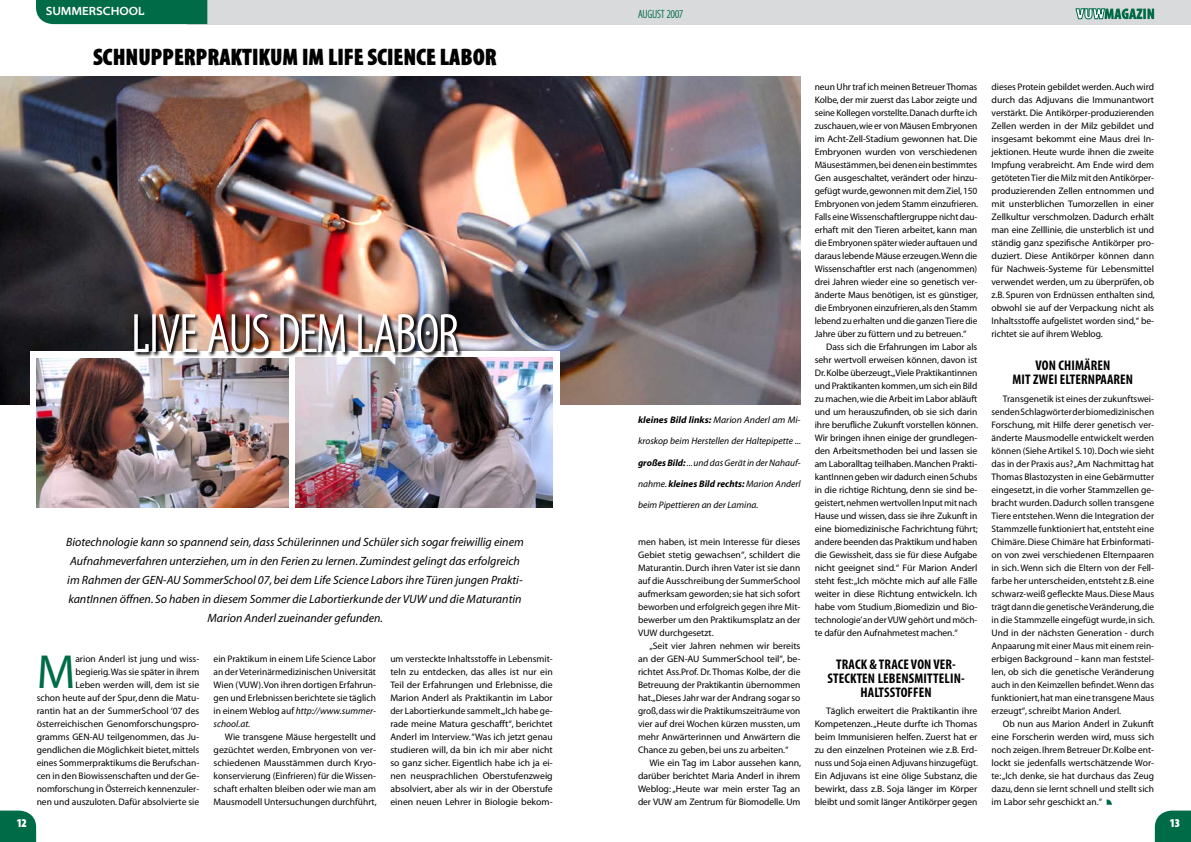
<style>
.page{position:relative;width:1191px;height:842px;background:#fff}
.page>*{position:absolute;margin:0;border:0;box-sizing:border-box;transform-origin:0 0}
.t1{font:condensed 56px "Santana";letter-spacing:.01em;color:#fff}
.t2{font:48.1px "Myriad MM 400 600";color:#006b47}
.t3{font:900 condensed 24px "Santana";color:#000}
.t4{font:14px/14px "Myriad MM 700 300";letter-spacing:.01em;color:#000;text-align:center}
.t5{font:12px/19px "Myriad MM It 400 600";color:#000;text-align:center}
.t6{font:700 12px "Santana";color:#fff}
.t7{font:condensed 12px "Santana";letter-spacing:.01em;color:#006b47}
.t8{font:900 condensed 12px "Santana";color:#fff}
.t9{font:9.5px/13px "Myriad MM 400 600";color:#000;text-align:justify}
.t10{font:9.5px/13px "Myriad MM It 400 600";color:#000}
.t11{font:9.5px "Myriad MM It 700 600";color:#000}
.s1{font-family:"Myriad MM 400 600"}
.s2{font-family:"Myriad MM It 400 600"}
.s3{font-family:"Myriad MM It 700 600"}
</style>
<div class="page">
<svg style="left:0;top:810px;width:36px;height:32px"></svg>
<svg style="left:1154px;top:810px;width:37px;height:32px"></svg>
<div style="left:187px;top:0;width:408px;height:24px;background:#d9dadb"></div>
<div style="left:36px;top:0;width:171px;height:24px;background:#006b47"></div>
<div style="left:595px;top:0;width:596px;height:24px;background:#d9dadb"></div>
<svg style="left:1075px;top:8px;width:79px;height:12px"></svg>
<img style="left:0;top:77px;width:800px;height:328px">
<div style="left:30px;top:352px;width:529px;height:163px;background:#fff"></div>
<img style="left:295px;top:358px;width:258px;height:150px">
<img style="left:37px;top:358px;width:251px;height:150px">
<img style="left:134px;top:313px;width:329px;height:45px">
<svg style="left:1106px;top:799px;width:6px;height:6px"></svg>
<p class="t6" style="left:46px;top:4px;width:100px">SUMMERSCHOOL</p>
<h3 class="t3" style="left:93px;top:45px;width:138px">SCHNUPPERPRAKTIK</h3>
<h3 class="t3" style="left:270px;top:45px;width:228px">UM IM LI FE SCIENCE LABOR</h3>
<h1 class="t1" style="left:132px;top:306px;width:328px">LIVE AUS DEM LABOR</h1>
<p class="t5" style="left:66px;top:533px;width:459px">Biotechnologie kann so spannend sein, dass Schülerinnen und Schüler sich sogar freiwillig einem Aufnahmeverfahren unterziehen, um in den Ferien zu lernen. Zumindest gelingt das erfolgreich im Rahmen der GEN-AU SommerSchool 07, bei dem Life Science Labors ihre Türen jungen Prakti&shy;kantInnen öffnen. So haben in diesem Sommer die Labortierkunde der VUW und die Maturantin Marion Anderl zueinander gefunden.</p>
<p class="t9" style="left:214px;top:652px;width:164px">ein Praktikum in einem Life Science Labor an der Veterinärmedizinischen Universität Wien (VUW). Von ihren dortigen Erfahrun&shy;gen und Erlebnissen berichtete sie täglich</p>
<p class="t10" style="left:214px;top:704px;width:164px"><span class="s1">in einem Weblog auf</span> http://www.summer&shy;school.at<span class="s1">.</span></p>
<p class="t9" style="left:214px;top:730px;width:165px;text-indent:11px">Wie transgene Mäuse hergestellt und gezüchtet werden, Embryonen von ver&shy;schiedenen Mausstämmen durch Kryo&shy;konservierung (Einfrieren) für die Wissen&shy;schaft erhalten bleiben oder wie man am Mausmodell Untersuchungen durchführt,</p>
<p class="t9" style="left:390px;top:652px;width:164px">um versteckte Inhaltsstoffe in Lebensmit&shy;teln zu entdecken, das alles ist nur ein Teil der Erfahrungen und Erlebnisse, die Marion Anderl als Praktikantin im Labor der Labortierkunde sammelt.„Ich habe ge&shy;rade meine Matura geschafft“, berichtet Anderl im Interview. “Was ich jetzt genau studieren will, da bin ich mir aber nicht so ganz sicher. Eigentlich habe ich ja ei&shy;nen neusprachlichen Oberstufenzweig absolviert, aber als wir in der Oberstufe einen neuen Lehrer in Biologie bekom-</p>
<p class="t9" style="left:37px;top:652px;width:164px;text-align:right">arion Anderl ist jung und wiss&shy;begierig.Was sie später in ihrem<br>Leben werden will, dem ist sie<br>schon heute auf der Spur, denn die Matu&shy;rantin hat an der SummerSchool ‘07 des österreichischen Genomforschungspro&shy;gramms GEN-AU teilgenommen, das Ju&shy;gendlichen die Möglichkeit bietet, mittels eines Sommerpraktikums die Berufschan&shy;cen in den Biowissenschaften und der Ge&shy;nomforschung in Österreich kennenzuler&shy;nen und auszuloten. Dafür absolvierte sie</p>
<h2 class="t2" style="left:37px;top:648px;width:40px">M</h2>
<p class="t7" style="left:638px;top:9px;width:47px">AU GUST 2007</p>
<p class="t11" style="left:638px;top:415px;width:164px">kleines Bild links: <span class="s2">Marion Anderl am Mi-</span></p>
<p class="t10" style="left:638px;top:435px;width:165px">kroskop beim Herstellen der Haltepipette ...</p>
<p class="t10" style="left:638px;top:456px;width:164px"><span class="s3">großes Bild:</span> ... und das Gerät in der Nahauf-</p>
<p class="t10" style="left:638px;top:478px;width:164px">nahme. <span class="s3">kleines Bild rechts:</span> Marion Anderl</p>
<p class="t10" style="left:638px;top:499px;width:122px">beim Pipettieren an der Lamina.</p>
<p class="t9" style="left:638px;top:535px;width:164px">men haben, ist mein Interesse für dieses Gebiet stetig gewachsen“, schildert die Maturantin. Durch ihren Vater ist sie dann auf die Ausschreibung der SummerSchool aufmerksam geworden; sie hat sich sofort beworben und erfolgreich gegen ihre Mit&shy;bewerber um den Praktikumsplatz an der VUW durchgesetzt.</p>
<p class="t9" style="left:638px;top:639px;width:164px;text-indent:11px">„Seit vier Jahren nehmen wir bereits an der GEN-AU SummerSchool teil“, be&shy;richtet Ass.Prof. Dr. Thomas Kolbe, der die Betreuung der Praktikantin übernommen hat.„Dieses Jahr war der Andrang sogar so groß, dass wir die Praktikumszeiträume von vier auf drei Wochen kürzen mussten, um mehr Anwärterinnen und Anwärtern die Chance zu geben, bei uns zu arbeiten.“</p>
<p class="t9" style="left:638px;top:756px;width:164px;text-indent:11px">Wie ein Tag im Labor aussehen kann, darüber berichtet Maria Anderl in ihrem Weblog: „Heute war mein erster Tag an der VUW am Zentrum für Biomodelle. Um</p>
<p class="t9" style="left:814px;top:80px;width:165px">neun Uhr traf ich meinen Betreuer Thomas Kolbe, der mir zuerst das Labor zeigte und seine Kollegen vorstellte. Danach durfte ich zuschauen, wie er von Mäusen Embryonen im Acht-Zell-Stadium gewonnen hat. Die Embryonen wurden von verschiedenen Mäusestämmen, bei denen ein bestimmtes Gen ausgeschaltet, verändert oder hinzu&shy;gefügt wurde, gewonnen mit dem Ziel, 150<br>Embryonen von jedem Stamm einzufrieren.<br>Falls eine Wissenschaftlergruppe nicht dau&shy;erhaft mit den Tieren arbeitet, kann man die Embryonen später wieder auftauen und daraus lebende Mäuse erzeugen.Wenn die Wissenschaftler erst nach (angenommen) drei Jahren wieder eine so genetisch ver&shy;änderte Maus benötigen, ist es günstiger, die Embryonen einzufrieren, als den Stamm lebend zu erhalten und die ganzen Tiere die Jahre über zu füttern und zu betreuen.“</p>
<p class="t9" style="left:814px;top:340px;width:165px;text-indent:11px">Dass sich die Erfahrungen im Labor als sehr wertvoll erweisen können, davon ist Dr. Kolbe überzeugt.„Viele Praktikantinnen und Praktikanten kommen, um sich ein Bild zu machen, wie die Arbeit im Labor abläuft und um herauszufinden, ob sie sich darin ihre berufliche Zukunft vorstellen können.<br>Wir bringen ihnen einige der grundlegen&shy;den Arbeitsmethoden bei und lassen sie am Laboralltag teilhaben. Manchen Prakti&shy;kantInnen geben wir dadurch einen Schubs in die richtige Richtung, denn sie sind be&shy;geistert, nehmen wertvollen Input mit nach Hause und wissen, dass sie ihre Zukunft in eine biomedizinische Fachrichtung führt; andere beenden das Praktikum und haben die Gewissheit, dass sie für diese Aufgabe nicht geeignet sind.“ Für Marion Anderl steht fest:„Ich möchte mich auf alle Fälle weiter in diese Richtung entwickeln. Ich habe vom Studium ‚Biomedizin und Bio&shy;technologie’ an der VUW gehört und möch&shy;te dafür den Aufnahmetest machen.“</p>
<h3 class="t4" style="left:827px;top:658px;width:139px">TRACK &amp; TRACE VON VER-<br>STECKTEN LEBENSMITTELIN-<br>HALTSSTOFFEN</h3>
<p class="t9" style="left:814px;top:704px;width:165px;text-indent:11px">Täglich erweitert die Praktikantin ihre Kompetenzen.„Heute durfte ich Thomas beim Immunisieren helfen. Zuerst hat er zu den einzelnen Proteinen wie z.B. Erd&shy;nuss und Soja einen Adjuvans hinzugefügt.<br>Ein Adjuvans ist eine ölige Substanz, die bewirkt, dass z.B. Soja länger im Körper bleibt und somit länger Antikörper gegen</p>
<p class="t9" style="left:991px;top:80px;width:165px">dieses Protein gebildet werden. Auch wird durch das Adjuvans die Immunantwort verstärkt. Die Antikörper-produzierenden Zellen werden in der Milz gebildet und insgesamt bekommt eine Maus drei In&shy;jektionen. Heute wurde ihnen die zweite Impfung verabreicht. Am Ende wird dem getöteten Tier die Milz mit den Antikörper&shy;produzierenden Zellen entnommen und mit unsterblichen Tumorzellen in einer Zellkultur verschmolzen. Dadurch erhält man eine Zelllinie, die unsterblich ist und ständig ganz spezifische Antikörper pro&shy;duziert. Diese Antikörper können dann für Nachweis-Systeme für Lebensmittel verwendet werden, um zu überprüfen, ob z.B. Spuren von Erdnüssen enthalten sind, obwohl sie auf der Verpackung nicht als Inhaltsstoffe aufgelistet worden sind,“ be&shy;richtet sie auf ihrem Weblog.</p>
<h3 class="t4" style="left:1012px;top:359px;width:122px">VON CHIMÄREN<br>MIT ZWEI ELTERNPAAREN</h3>
<p class="t9" style="left:991px;top:392px;width:165px;text-indent:11px">Transgenetik ist eines der zukunftswei&shy;senden Schlagwörter der biomedizinischen Forschung, mit Hilfe derer genetisch ver&shy;änderte Mausmodelle entwickelt werden können (Siehe Artikel S. 10). Doch wie sieht das in der Praxis aus? „Am Nachmittag hat Thomas Blastozysten in eine Gebärmutter eingesetzt, in die vorher Stammzellen ge&shy;bracht wurden. Dadurch sollen transgene Tiere entstehen. Wenn die Integration der Stammzelle funktioniert hat, entsteht eine Chimäre. Diese Chimäre hat Erbinformati&shy;on von zwei verschiedenen Elternpaaren in sich. Wenn sich die Eltern von der Fell&shy;farbe her unterscheiden, entsteht z.B. eine schwarz-weiß gefleckte Maus. Diese Maus trägt dann die genetische Veränderung, die in die Stammzelle eingefügt wurde, in sich.<br>Und in der nächsten Generation - durch Anpaarung mit einer Maus mit einem rein&shy;erbigen Background – kann man feststel&shy;len, ob sich die genetische Veränderung auch in den Keimzellen befindet.Wenn das funktioniert, hat man eine transgene Maus erzeugt“, schreibt Marion Anderl.</p>
<p class="t9" style="left:991px;top:717px;width:164px;text-indent:11px">Ob nun aus Marion Anderl in Zukunft eine Forscherin werden wird, muss sich noch zeigen. Ihrem Betreuer Dr. Kolbe ent&shy;lockt sie jedenfalls wertschätzende Wor&shy;te: „Ich denke, sie hat durchaus das Zeug dazu, denn sie lernt schnell und stellt sich im Labor sehr geschickt an.“</p>
<p class="t8" style="left:17px;top:816px;width:11px">12</p>
<p class="t8" style="left:1169px;top:816px;width:12px">13</p>
</div>
